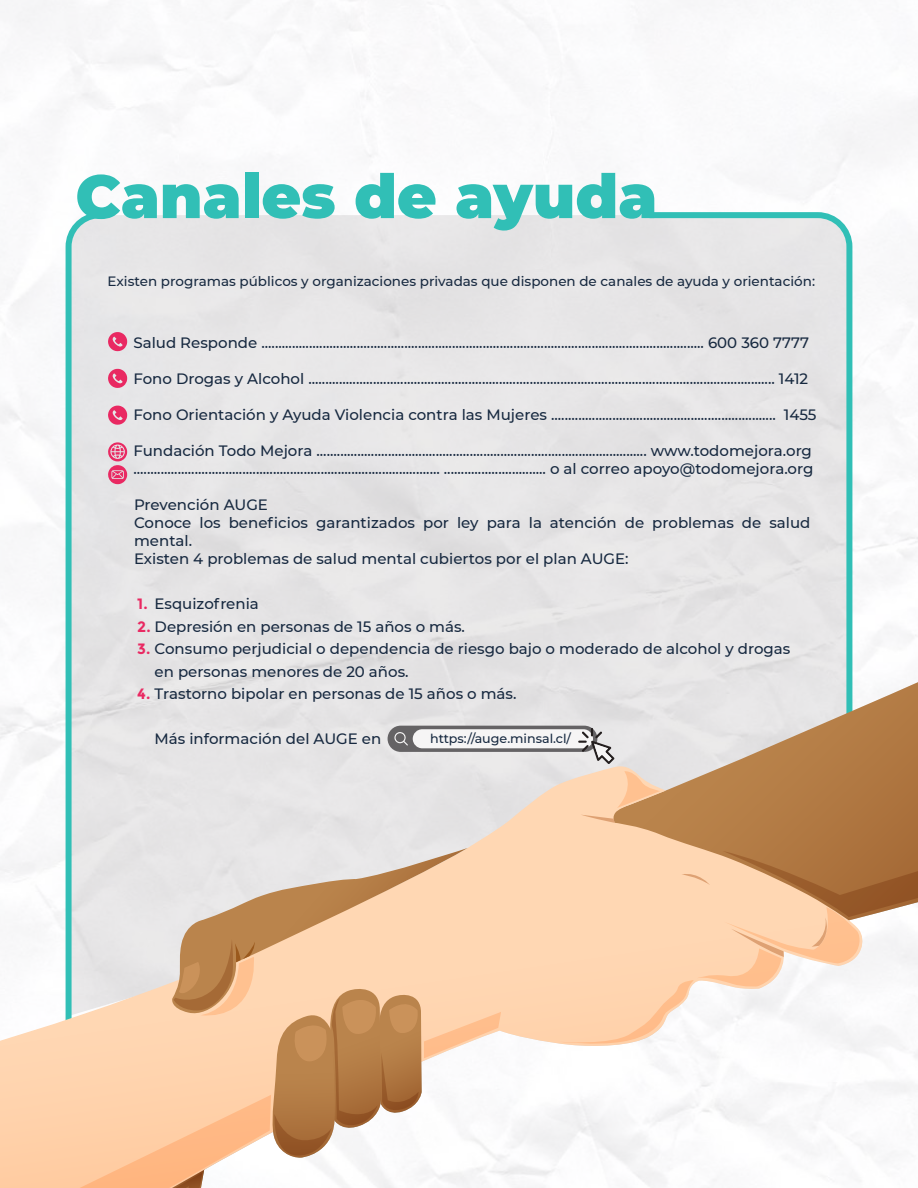
<style>
.page{position:relative;width:918px;height:1188px;background:#fff}
.page>*{position:absolute;margin:0;border:0;box-sizing:border-box;transform-origin:0 0}
.t1{font:900 60.9px "Montserrat";color:#31bfb6}
.t2{font:500 15px/18px "Montserrat";color:#172940}
.t3{font:700 15px "Montserrat";color:#e92962}
.t4{font:500 13.5px "Montserrat";color:#172940}
.t5{font:500 12.6px "Montserrat";color:#172940}
.s1{font-weight:700;color:#e92962}
</style>
<div class="page">
<img style="left:0;top:0;width:918px;height:1161px">
<div style="left:66px;top:212px;width:786px;height:553px;background:#e6e5e6"></div>
<svg style="left:505px;top:681px;width:413px;height:170px;background:#d2beac"></svg>
<svg style="left:0;top:766px;width:862px;height:422px"></svg>
<svg style="left:581px;top:815px;width:34px;height:8px"></svg>
<svg style="left:172px;top:848px;width:296px;height:91px;background:#e1c6ac"></svg>
<svg style="left:560px;top:851px;width:358px;height:193px"></svg>
<svg style="left:617px;top:771px;width:43px;height:37px;background:#edc29c"></svg>
<svg style="left:0;top:939px;width:501px;height:249px"></svg>
<svg style="left:107px;top:441px;width:20px;height:43px"></svg>
<svg style="left:108px;top:332px;width:19px;height:19px"></svg>
<svg style="left:108px;top:369px;width:19px;height:19px"></svg>
<svg style="left:108px;top:406px;width:19px;height:19px"></svg>
<div style="left:388px;top:726px;width:209px;height:26px;background:#656365;border-radius:13px"></div>
<div style="left:413px;top:729px;width:180px;height:19px;background:#f6f5f5;border-radius:10px"></div>
<svg style="left:578px;top:728px;width:36px;height:36px"></svg>
<svg style="left:394px;top:732px;width:14px;height:14px"></svg>
<h1 class="t1" style="left:75px;top:151px;width:583px">Canales de ayuda</h1>
<p class="t4" style="left:108px;top:272px;width:709px">Existen programas públicos y organizaciones privadas que disponen de canales de ayuda y orientación:</p>
<p class="t2" style="left:133px;top:333px;width:677px">Salud Responde .................................................................................................................................. 600 360 7777</p>
<p class="t2" style="left:133px;top:369px;width:676px">Fono Drogas y Alcohol ......................................................................................................................................... 1412</p>
<p class="t2" style="left:133px;top:405px;width:685px">Fono Orientación y Ayuda Violencia contra las Mujeres .................................................................. 1455</p>
<p class="t2" style="left:133px;top:441px;width:682px">Fundación Todo Mejora ................................................................................................. www.todomejora.org .......................................................................................... .............................. o al correo apoyo@todomejora.org</p>
<p class="t2" style="left:134px;top:495px;width:678px">Prevención AUGE<br>Conoce los beneficios garantizados por ley para la atención de problemas de salud mental.<br>Existen 4 problemas de salud mental cubiertos por el plan AUGE:</p>
<p class="t2" style="left:155px;top:594px;width:106px">Esquizofrenia</p>
<p class="t2" style="left:137px;top:617px;width:329px"><span class="s1">2.</span> Depresión en personas de 15 años o más.</p>
<p class="t2" style="left:155px;top:637px;width:637px;line-height:22.5px;text-indent:-17px"><span class="s1">3.</span> Consumo perjudicial o dependencia de riesgo bajo o moderado de alcohol y drogas en personas menores de 20 años.</p>
<p class="t2" style="left:137px;top:684px;width:381px"><span class="s1">4.</span> Trastorno bipolar en personas de 15 años o más.</p>
<p class="t2" style="left:155px;top:729px;width:228px">Más información del AUGE en</p>
<p class="t3" style="left:137px;top:595px;width:12px">1.</p>
<p class="t5" style="left:430px;top:730px;width:143px">https://auge.minsal.cl/</p>
</div>
